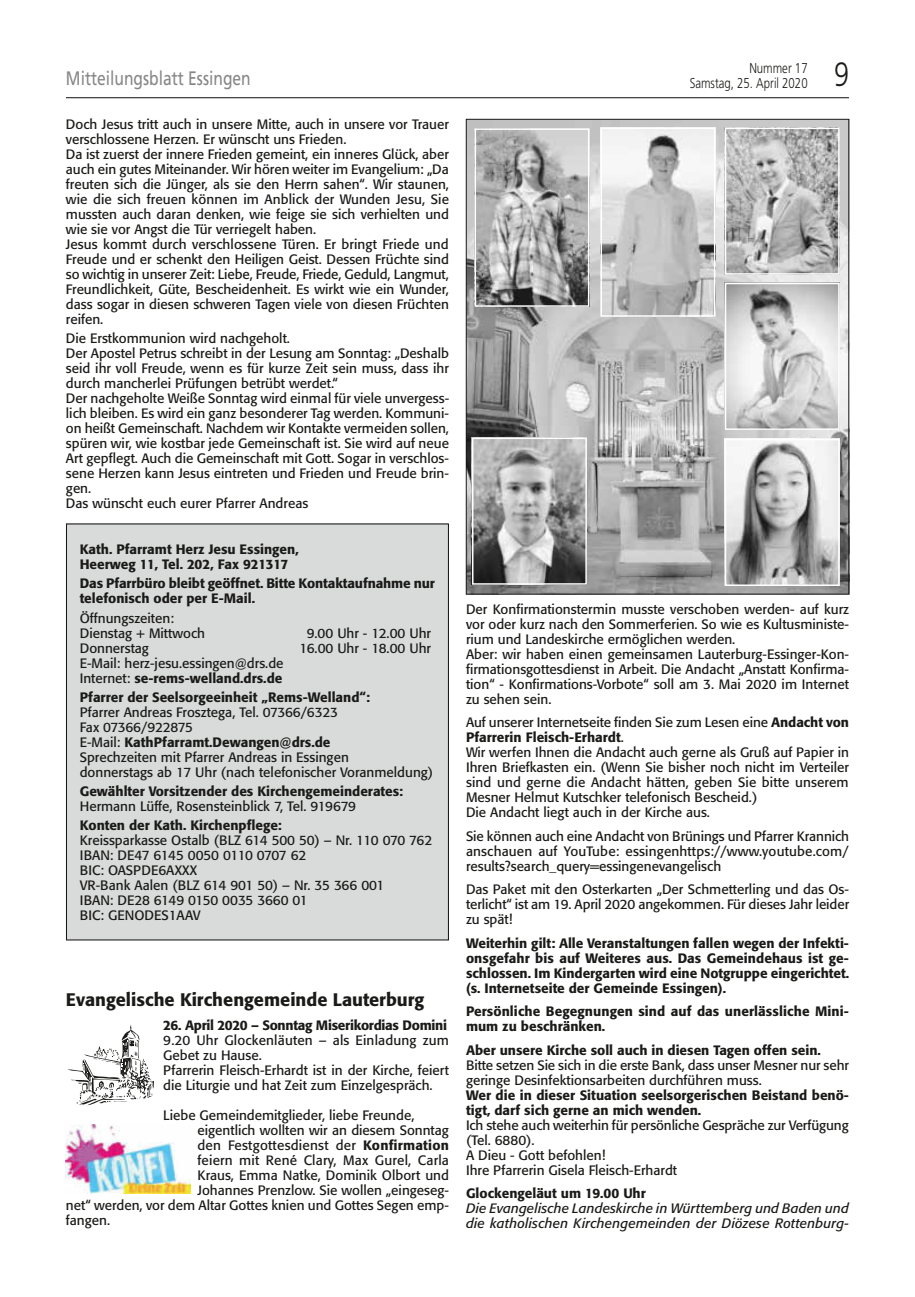
<style>
.page{position:relative;width:915px;height:1297px;background:#fff}
.page>*{position:absolute;margin:0;border:0;box-sizing:border-box;transform-origin:0 0}
.t1{font:300 33.75px "Frutiger";color:#1a1a18;scale:.8 1}
.t2{font:19.5px "Frutiger";color:#868786;scale:.8 1}
.t3{font:500 18px "Formata";color:#1a1a18}
.t4{font:300 14.25px "Frutiger";color:#1a1a18;scale:.8 1}
.t5{font:13.5px/15px "Formata";color:#1a1a18}
.t6{font:500 13.5px/15px "Formata";color:#1a1a18}
.t7{font:italic 13.5px/15px "Formata";letter-spacing:.01em;color:#1a1a18}
.t8{font:500 13.5px "Formata";letter-spacing:-.02em;color:#1a1a18}
.t9{font:13.5px "Formata";letter-spacing:.02em;color:#1a1a18}
.s1{font-weight:500}
</style>
<div class="page">
<hr style="left:66px;top:97px;width:782px;height:1px;background:#1a1a18">
<div style="left:66px;top:524px;width:382px;height:416px;background:#d9dada"></div>
<svg style="left:68px;top:1024px;width:86px;height:81px"></svg>
<img style="left:66px;top:1124px;width:124px;height:70px">
<img style="left:468px;top:121px;width:378px;height:471px">
<img style="left:477px;top:131px;width:109px;height:173px">
<div style="left:474px;top:128px;width:115px;height:179px;border:2px solid #fff"></div>
<img style="left:603px;top:131px;width:109px;height:183px">
<div style="left:600px;top:128px;width:115px;height:189px;border:2px solid #fff"></div>
<img style="left:727px;top:131px;width:109px;height:141px">
<div style="left:724px;top:128px;width:115px;height:147px;border:2px solid #fff"></div>
<img style="left:727px;top:286px;width:109px;height:141px">
<div style="left:724px;top:283px;width:115px;height:147px;border:2px solid #fff"></div>
<img style="left:475px;top:441px;width:108px;height:141px">
<div style="left:472px;top:438px;width:114px;height:147px;border:2px solid #fff"></div>
<img style="left:727px;top:442px;width:109px;height:141px">
<div style="left:724px;top:439px;width:115px;height:147px;border:2px solid #fff"></div>
<p class="t4" style="left:749px;top:60px;width:74px">Nummer 17</p>
<h2 class="t2" style="left:66px;top:66px;width:232px">Mitteilungsblatt Essingen</h2>
<p class="t4" style="left:689px;top:75px;width:149px">Samstag, 25. April 2020</p>
<h1 class="t1" style="left:833px;top:55px;width:20px">9</h1>
<p class="t5" style="left:66px;top:116px;width:384px">Doch Jesus tritt auch in unsere Mitte, auch in unsere vor Trauer verschlossene Herzen. Er wünscht uns Frieden.<br>Da ist zuerst der innere Frieden gemeint, ein inneres Glück, aber auch ein gutes Miteinander. Wir hören weiter im Evangelium: „Da freuten sich die Jünger, als sie den Herrn sahen“. Wir staunen, wie die sich freuen können im Anblick der Wunden Jesu, Sie mussten auch daran denken, wie feige sie sich verhielten und wie sie vor Angst die Tür verriegelt haben.<br>Jesus kommt durch verschlossene Türen. Er bringt Friede und Freude und er schenkt den Heiligen Geist. Dessen Früchte sind so wichtig in unserer Zeit: Liebe, Freude, Friede, Geduld, Langmut, Freundlichkeit, Güte, Bescheidenheit. Es wirkt wie ein Wunder, dass sogar in diesen schweren Tagen viele von diesen Früchten reifen.</p>
<p class="t5" style="left:66px;top:331px;width:384px">Die Erstkommunion wird nachgeholt.<br>Der Apostel Petrus schreibt in der Lesung am Sonntag: „Deshalb seid ihr voll Freude, wenn es für kurze Zeit sein muss, dass ihr durch mancherlei Prüfungen betrübt werdet.“<br>Der nachgeholte Weiße Sonntag wird einmal für viele unvergess&shy;lich bleiben. Es wird ein ganz besonderer Tag werden. Kommuni&shy;on heißt Gemeinschaft. Nachdem wir Kontakte vermeiden sollen, spüren wir, wie kostbar jede Gemeinschaft ist. Sie wird auf neue Art gepflegt. Auch die Gemeinschaft mit Gott. Sogar in verschlos&shy;sene Herzen kann Jesus eintreten und Frieden und Freude brin&shy;gen.<br>Das wünscht euch eurer Pfarrer Andreas</p>
<p class="t6" style="left:80px;top:542px;width:220px">Kath. Pfarramt Herz Jesu Essingen,<br>Heerweg 11, Tel. 202, Fax 921317</p>
<p class="t6" style="left:80px;top:576px;width:356px">Das Pfarrbüro bleibt geöffnet. Bitte Kontaktaufnahme nur telefonisch oder per E-Mail.</p>
<p class="t5" style="left:80px;top:610px;width:127px">Öffnungszeiten:<br>Dienstag + Mittwoch</p>
<p class="t5" style="left:306px;top:625px;width:126px">9.00 Uhr - 12.00 Uhr</p>
<p class="t5" style="left:80px;top:640px;width:71px">Donnerstag</p>
<p class="t5" style="left:299px;top:640px;width:133px">16.00 Uhr - 18.00 Uhr</p>
<p class="t5" style="left:80px;top:655px;width:205px">E-Mail: herz-jesu.essingen@drs.de<br>Internet: <span class="s1">se-rems-welland.drs.de</span></p>
<p class="t6" style="left:80px;top:690px;width:291px">Pfarrer der Seelsorgeeinheit „Rems-Welland“:</p>
<p class="t5" style="left:80px;top:705px;width:355px">Pfarrer Andreas Frosztega, Tel. 07366/6323<br>Fax 07366/922875<br>E-Mail: <span class="s1">KathPfarramt.Dewangen@drs.de<br></span>Sprechzeiten mit Pfarrer Andreas in Essingen<br>donnerstags ab 17 Uhr (nach telefonischer Voranmeldung)</p>
<p class="t6" style="left:80px;top:784px;width:325px">Gewählter Vorsitzender des Kirchengemeinderates:</p>
<p class="t5" style="left:80px;top:799px;width:277px">Hermann Lüffe, Rosensteinblick 7, Tel. 919679</p>
<p class="t6" style="left:80px;top:818px;width:203px">Konten der Kath. Kirchenpflege:</p>
<p class="t5" style="left:80px;top:833px;width:354px">Kreissparkasse Ostalb (BLZ 614 500 50) – Nr. 110 070 762<br>IBAN: DE47 6145 0050 0110 0707 62<br>BIC: OASPDE6AXXX<br>VR-Bank Aalen (BLZ 614 901 50) – Nr. 35 366 001<br>IBAN: DE28 6149 0150 0035 3660 01<br>BIC: GENODES1AAV</p>
<h3 class="t3" style="left:66px;top:989px;width:360px">Evangelische Kirchengemeinde Lauterburg</h3>
<p class="t8" style="left:163px;top:1017px;width:285px">26. April 2020 – Sonntag Miserikordias Domini</p>
<p class="t5" style="left:163px;top:1032px;width:287px">9.20 Uhr Glockenläuten – als Einladung zum Gebet zu Hause.<br>Pfarrerin Fleisch-Erhardt ist in der Kirche, feiert die Liturgie und hat Zeit zum Einzelgespräch.</p>
<p class="t5" style="left:163px;top:1107px;width:252px">Liebe Gemeindemitglieder, liebe Freunde,</p>
<p class="t5" style="left:197px;top:1122px;width:253px">eigentlich wollten wir an diesem Sonntag</p>
<p class="t9" style="left:197px;top:1137px;width:253px">den Festgottesdienst der <span class="s1">Konfirmation</span></p>
<p class="t5" style="left:197px;top:1152px;width:253px">feiern mit René Clary, Max Gurel, Carla</p>
<p class="t5" style="left:197px;top:1167px;width:253px">Kraus, Emma Natke, Dominik Olbort und</p>
<p class="t5" style="left:197px;top:1182px;width:253px">Johannes Prenzlow. Sie wollen „eingeseg-</p>
<p class="t5" style="left:66px;top:1197px;width:384px">net“ werden, vor dem Altar Gottes knien und Gottes Segen emp-</p>
<p class="t5" style="left:66px;top:1212px;width:46px">fangen.</p>
<p class="t5" style="left:466px;top:601px;width:384px">Der Konfirmationstermin musste verschoben werden- auf kurz vor oder kurz nach den Sommerferien. So wie es Kultusministe&shy;rium und Landeskirche ermöglichen werden.<br>Aber: wir haben einen gemeinsamen Lauterburg-Essinger-Kon&shy;firmationsgottesdienst in Arbeit. Die Andacht „Anstatt Konfirma&shy;tion“ - Konfirmations-Vorbote“ soll am 3. Mai 2020 im Internet zu sehen sein.</p>
<p class="t5" style="left:466px;top:715px;width:384px">Auf unserer Internetseite finden Sie zum Lesen eine <span class="s1">Andacht von Pfarrerin Fleisch-Erhardt</span>.<br>Wir werfen Ihnen die Andacht auch gerne als Gruß auf Papier in Ihren Briefkasten ein. (Wenn Sie bisher noch nicht im Verteiler sind und gerne die Andacht hätten, geben Sie bitte unserem Mesner Helmut Kutschker telefonisch Bescheid.)<br>Die Andacht liegt auch in der Kirche aus.</p>
<p class="t5" style="left:466px;top:828px;width:384px;text-align:justify">Sie können auch eine Andacht von Brünings und Pfarrer Krannich anschauen auf YouTube: essingenhttps://www.youtube.com/ results?search_query=essingenevangelisch</p>
<p class="t5" style="left:466px;top:882px;width:384px;text-align:justify">Das Paket mit den Osterkarten „Der Schmetterling und das Os&shy;terlicht“ ist am 19. April 2020 angekommen. Für dieses Jahr leider zu spät!</p>
<p class="t6" style="left:466px;top:935px;width:384px;text-align:justify">Weiterhin gilt: Alle Veranstaltungen fallen wegen der Infekti&shy;onsgefahr bis auf Weiteres aus. Das Gemeindehaus ist ge&shy;schlossen. Im Kindergarten wird eine Notgruppe eingerichtet. (s. Internetseite der Gemeinde Essingen).</p>
<p class="t6" style="left:466px;top:1004px;width:384px">Persönliche Begegnungen sind auf das unerlässliche Mini&shy;mum zu beschränken.</p>
<p class="t6" style="left:466px;top:1042px;width:356px">Aber unsere Kirche soll auch in diesen Tagen offen sein.</p>
<p class="t5" style="left:466px;top:1057px;width:384px">Bitte setzen Sie sich in die erste Bank, dass unser Mesner nur sehr geringe Desinfektionsarbeiten durchführen muss.</p>
<p class="t6" style="left:466px;top:1087px;width:384px">Wer die in dieser Situation seelsorgerischen Beistand benö&shy;tigt, darf sich gerne an mich wenden.</p>
<p class="t5" style="left:466px;top:1117px;width:384px">Ich stehe auch weiterhin für persönliche Gespräche zur Verfügung (Tel. 6880).<br>A Dieu - Gott befohlen!<br>Ihre Pfarrerin Gisela Fleisch-Erhardt</p>
<p class="t6" style="left:466px;top:1186px;width:181px">Glockengeläut um 19.00 Uhr</p>
<p class="t7" style="left:466px;top:1201px;width:384px">Die Evangelische Landeskirche in Württemberg und Baden und die katholischen Kirchengemeinden der Diözese Rottenburg-</p>
</div>
